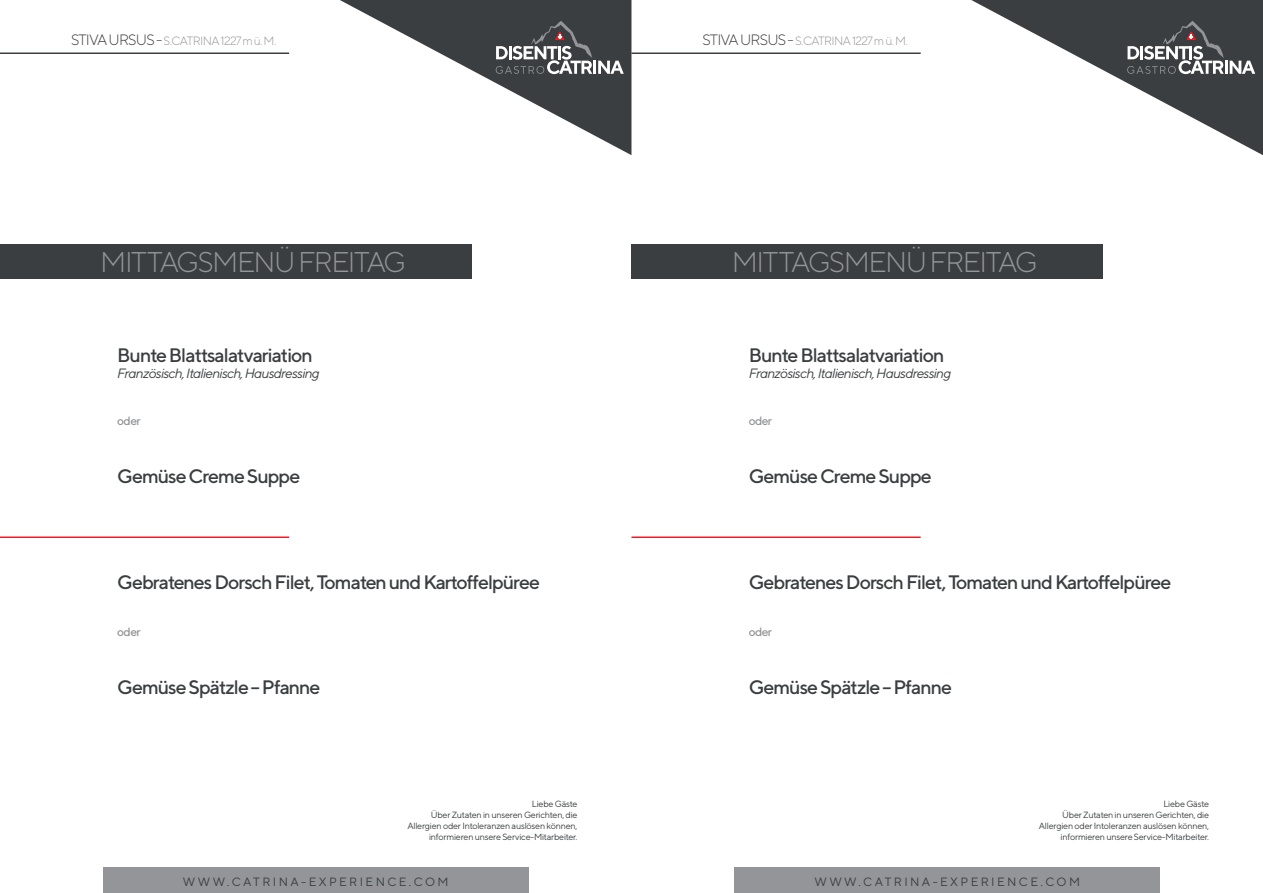
<style>
.page{position:relative;width:1263px;height:893px;background:#fff}
.page>*{position:absolute;margin:0;border:0;box-sizing:border-box;transform-origin:0 0}
.t1{font:300 28.5px "TT Norms";letter-spacing:-.05em;color:#939598}
.t2{font:500 19.5px "TT Norms";letter-spacing:-.05em;color:#3b3e40}
.t3{font:italic 13.5px "TT Norms";letter-spacing:-.05em;color:#3b3e40}
.t4{font:300 12px "TT Norms";letter-spacing:-.05em;color:#939598}
.t5{font:12px "TT Norms";letter-spacing:.2em;color:#3b3e40}
.t6{font:500 12px "TT Norms";letter-spacing:-.05em;color:#939598}
.t7{font:9px/10.8px "TT Norms";letter-spacing:-.025em;color:#3b3e40;text-align:right}
.s1{font-size:15px;color:#3b3e40}
</style>
<div class="page">
<hr style="left:631px;top:53px;width:290px;height:1px;background:#3b3e40">
<hr style="left:631px;top:536px;width:290px;height:2px;background:#ed1d24">
<hr style="left:0;top:536px;width:289px;height:2px;background:#ed1d24">
<hr style="left:0;top:53px;width:289px;height:1px;background:#3b3e40">
<div style="left:103px;top:867px;width:425px;height:26px;background:#939598"></div>
<div style="left:735px;top:867px;width:425px;height:26px;background:#939598"></div>
<svg style="left:971px;top:0;width:292px;height:155px"></svg>
<svg style="left:1127px;top:21px;width:128px;height:53px;background:#5f6163"></svg>
<svg style="left:340px;top:0;width:291px;height:155px"></svg>
<div style="left:631px;top:244px;width:472px;height:34px;background:#3b3e40"></div>
<div style="left:0;top:244px;width:471px;height:34px;background:#3b3e40"></div>
<h3 class="t4" style="left:71px;top:34px;width:207px"><span class="s1">STIVA URSUS -</span> S.CATRINA 1227 m ü. M.</h3>
<h3 class="t4" style="left:702px;top:34px;width:207px"><span class="s1">STIVA URSUS -</span> S.CATRINA 1227 m ü. M.</h3>
<h1 class="t1" style="left:100px;top:244px;width:307px">MITTAGSMENÜ FREITAG</h1>
<h1 class="t1" style="left:732px;top:244px;width:307px">MITTAGSMENÜ FREITAG</h1>
<h2 class="t2" style="left:117px;top:343px;width:197px">Bunte Blattsalatvariation</h2>
<h3 class="t3" style="left:117px;top:365px;width:204px">Französisch, Italienisch, Hausdressing</h3>
<h3 class="t6" style="left:117px;top:413px;width:25px">oder</h3>
<h2 class="t2" style="left:749px;top:343px;width:197px">Bunte Blattsalatvariation</h2>
<h3 class="t3" style="left:749px;top:365px;width:204px">Französisch, Italienisch, Hausdressing</h3>
<h3 class="t6" style="left:749px;top:413px;width:25px">oder</h3>
<h2 class="t2" style="left:117px;top:464px;width:184px">Gemüse Creme Suppe</h2>
<h2 class="t2" style="left:749px;top:464px;width:184px">Gemüse Creme Suppe</h2>
<h2 class="t2" style="left:117px;top:570px;width:424px">Gebratenes Dorsch Filet, Tomaten und Kartoffelpüree</h2>
<h3 class="t6" style="left:117px;top:625px;width:25px">oder</h3>
<h2 class="t2" style="left:749px;top:570px;width:424px">Gebratenes Dorsch Filet, Tomaten und Kartoffelpüree</h2>
<h3 class="t6" style="left:749px;top:625px;width:25px">oder</h3>
<h2 class="t2" style="left:117px;top:675px;width:205px">Gemüse Spätzle – Pfanne</h2>
<h2 class="t2" style="left:749px;top:675px;width:205px">Gemüse Spätzle – Pfanne</h2>
<p class="t7" style="left:407px;top:798px;width:172px">Liebe Gäste<br>Über Zutaten in unseren Gerichten, die Allergien oder Intoleranzen auslösen können, informieren unsere Service-Mitarbeiter.</p>
<p class="t7" style="left:1039px;top:798px;width:172px">Liebe Gäste<br>Über Zutaten in unseren Gerichten, die Allergien oder Intoleranzen auslösen können, informieren unsere Service-Mitarbeiter.</p>
<h3 class="t5" style="left:183px;top:874px;width:267px">WWW.CATRINA-EXPERIENCE.COM</h3>
<h3 class="t5" style="left:814px;top:874px;width:267px">WWW.CATRINA-EXPERIENCE.COM</h3>
</div>
